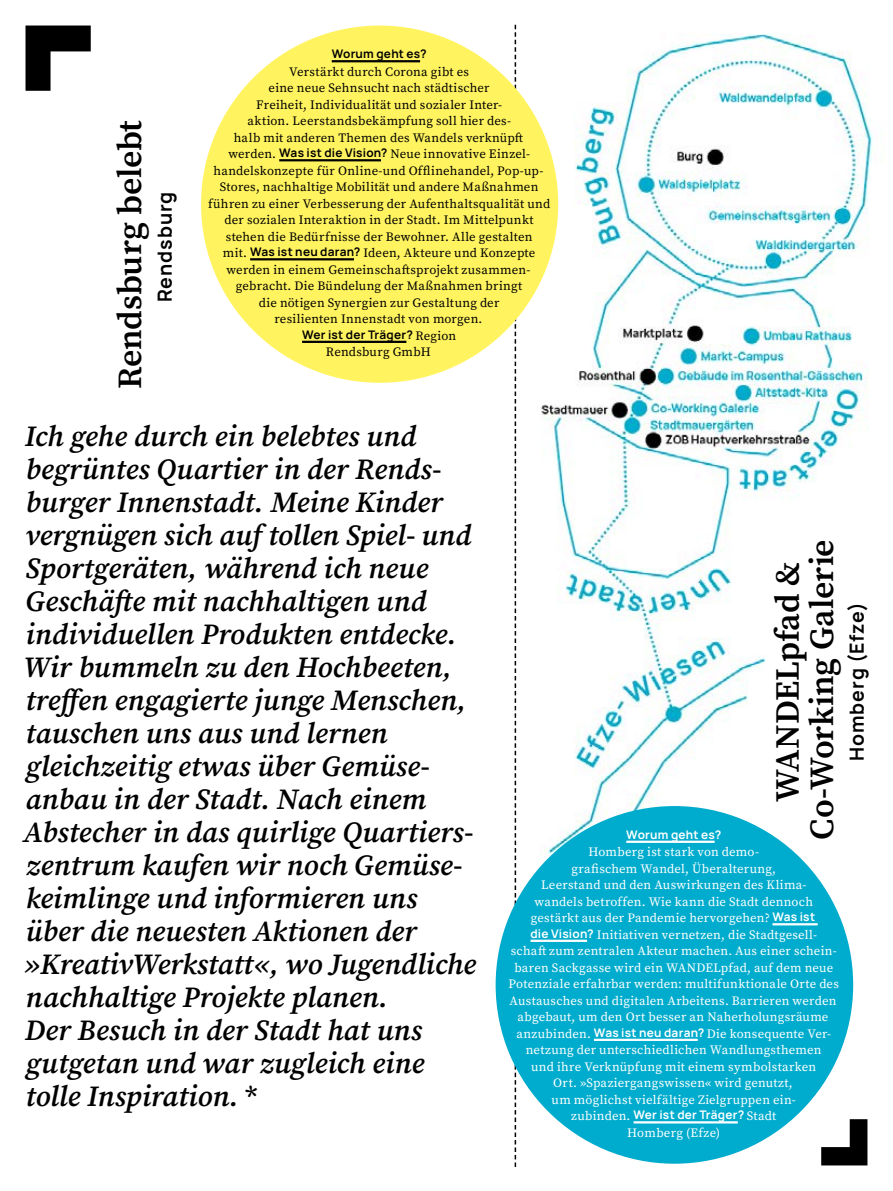
<style>
.page{position:relative;width:893px;height:1191px;background:#fff}
.page>*{position:absolute;margin:0;border:0;box-sizing:border-box;transform-origin:0 0}
.SP_HL_10{font:600 33.75px/34.5px "Source Serif Pro";letter-spacing:-.01em;color:#000;text-align:center}
.SP_Pseudozitat{font:italic 600 29.25px/33px "Source Serif Pro";letter-spacing:.005em;color:#000}
.SP_HL_10-2{font:700 19.5px "Manrope";letter-spacing:.045em;color:#000}
.SP_Text_im_Kreis{font:12.75px/16.5px "Source Serif Pro";letter-spacing:.015em;color:#000;text-align:center}
.SP_Text_im_Kreis_weiß{font:12.75px/16.5px "Source Serif Pro";letter-spacing:.02em;color:#fff;text-align:center}
.SP_Text_im_Kreis_weiß-2{font:700 11.85px "Manrope";letter-spacing:.02em;color:#fff}
.SP_Text_im_Kreis-2{font:700 11.85px "Manrope";letter-spacing:.02em;color:#000}
.s1{font-size:34.5px;color:#fff}
.s2{font-family:"Manrope";font-weight:700;font-size:11.85px}
.s3{font-family:"Source Serif Pro";font-weight:400;font-size:12.75px}
.s4{font-size:28.8px}
</style>
<div class="page">
<img style="left:523px;top:34px;width:350px;height:860px">
<svg style="left:515px;top:25px;width:1px;height:1142px"></svg>
<div style="left:201px;top:26px;width:357px;height:357px;background:#fff45f;border-radius:50%"></div>
<hr style="left:332px;top:60px;width:88px;height:2px;background:#000">
<hr style="left:279px;top:159px;width:102px;height:2px;background:#000">
<hr style="left:250px;top:258px;width:104px;height:2px;background:#000">
<hr style="left:302px;top:341px;width:104px;height:2px;background:#000">
<div style="left:496px;top:806px;width:357px;height:357px;background:#00accd;border-radius:50%"></div>
<hr style="left:626px;top:840px;width:89px;height:3px;background:#fff">
<hr style="left:772px;top:923px;width:46px;height:2px;background:#fff">
<hr style="left:530px;top:939px;width:57px;height:3px;background:#fff">
<hr style="left:594px;top:1038px;width:104px;height:3px;background:#fff">
<hr style="left:633px;top:1121px;width:105px;height:2px;background:#fff">
<svg style="left:821px;top:1119px;width:46px;height:46px"></svg>
<svg style="left:26px;top:26px;width:65px;height:65px"></svg>
<h2 class="SP_HL_10" style="left:112px;top:389px;width:285px;rotate:-90deg">Rendsburg belebt <span class="s1">·</span></h2>
<h2 class="SP_HL_10-2" style="left:152px;top:302px;width:112px;rotate:-90deg">Rendsburg</h2>
<p class="SP_Text_im_Kreis-2" style="left:332px;top:46px;width:96px">Worum geht es?</p>
<p class="SP_Text_im_Kreis" style="left:208px;top:64px;width:344px">Verstärkt durch Corona gibt es<br>eine neue Sehnsucht nach städtischer<br>Freiheit, Individualität und sozialer Inter-<br>aktion. Leerstandsbekämpfung soll hier des-<br>halb mit anderen Themen des Wandels verknüpft<br>werden. <span class="s2">Was ist die Vision?</span> Neue innovative Einzel&shy;handelskonzepte für Online-und Offlinehandel, Pop-up-Stores, nachhaltige Mobilität und andere Maßnahmen führen zu einer Verbesserung der Aufenthaltsqualität und der sozialen Interaktion in der Stadt. Im Mittelpunkt stehen die Bedürfnisse der Bewohner. Alle gestalten<br>mit. <span class="s2">Was ist neu daran?</span> Ideen, Akteure und Konzepte werden in einem Gemeinschaftsprojekt zusammen&shy;gebracht. Die Bündelung der Maßnahmen bringt<br>die nötigen Synergien zur Gestaltung der<br>resilienten Innenstadt von morgen.</p>
<p class="SP_Text_im_Kreis-2" style="left:302px;top:327px;width:156px">Wer ist der Träger? <span class="s3">Region</span></p>
<p class="SP_Text_im_Kreis" style="left:326px;top:344px;width:107px">Rendsburg GmbH</p>
<p class="SP_Pseudozitat" style="left:23px;top:420px;width:454px">Ich gehe durch ein belebtes und begrüntes Quartier in der Rends&shy;burger Innenstadt. Meine Kinder vergnügen sich auf tollen Spiel- und<br>Sportgeräten, während ich neue<br>Geschäfte mit nachhaltigen und individuellen Produkten entdecke.<br>Wir bummeln zu den Hochbeeten, treffen engagierte junge Menschen, tauschen uns aus und lernen gleichzeitig etwas über Gemüse&shy;anbau in der Stadt. Nach einem<br>Abstecher in das quirlige Quartiers&shy;zentrum kaufen wir noch Gemüse&shy;keimlinge und informieren uns über die neuesten Aktionen der »KreativWerkstatt«, wo Jugendliche nachhaltige Projekte planen.<br>Der Besuch in der Stadt hat uns gutgetan und war zugleich eine tolle Inspiration. <span class="s4">*</span></p>
<h2 class="SP_HL_10" style="left:770px;top:839px;width:317px;rotate:-90deg">WANDELpfad &amp;<br>Co-Working Galerie <span class="s1">·</span></h2>
<h2 class="SP_HL_10-2" style="left:844px;top:761px;width:160px;rotate:-90deg">Homberg (Efze)</h2>
<p class="SP_Text_im_Kreis_weiß-2" style="left:626px;top:827px;width:96px">Worum geht es?</p>
<p class="SP_Text_im_Kreis_weiß" style="left:509px;top:844px;width:332px">Homberg ist stark von demo-<br>grafischem Wandel, Überalterung,<br>Leerstand und den Auswirkungen des Klima-<br>wandels betroffen. Wie kann die Stadt dennoch<br>gestärkt aus der Pandemie hervorgehen? <span class="s2">Was ist<br>die Vision?</span> Initiativen vernetzen, die Stadtgesell-<br>schaft zum zentralen Akteur machen. Aus einer schein&shy;baren Sackgasse wird ein WANDELpfad, auf dem neue Potenziale erfahrbar werden: multifunktionale Orte des Austausches und digitalen Arbeitens. Barrieren werden abgebaut, um den Ort besser an Naherholungsräume anzubinden. <span class="s2">Was ist neu daran?</span> Die konsequente Ver&shy;netzung der unterschiedlichen Wandlungsthemen<br>und ihre Verknüpfung mit einem symbolstarken<br>Ort. »Spaziergangswissen« wird genutzt,<br>um möglichst vielfältige Zielgruppen ein-</p>
<p class="SP_Text_im_Kreis_weiß-2" style="left:571px;top:1107px;width:207px"><span class="s3">zubinden.</span> Wer ist der Träger? <span class="s3">Stadt</span></p>
<p class="SP_Text_im_Kreis_weiß" style="left:627px;top:1124px;width:94px">Homberg (Efze)</p>
</div>
